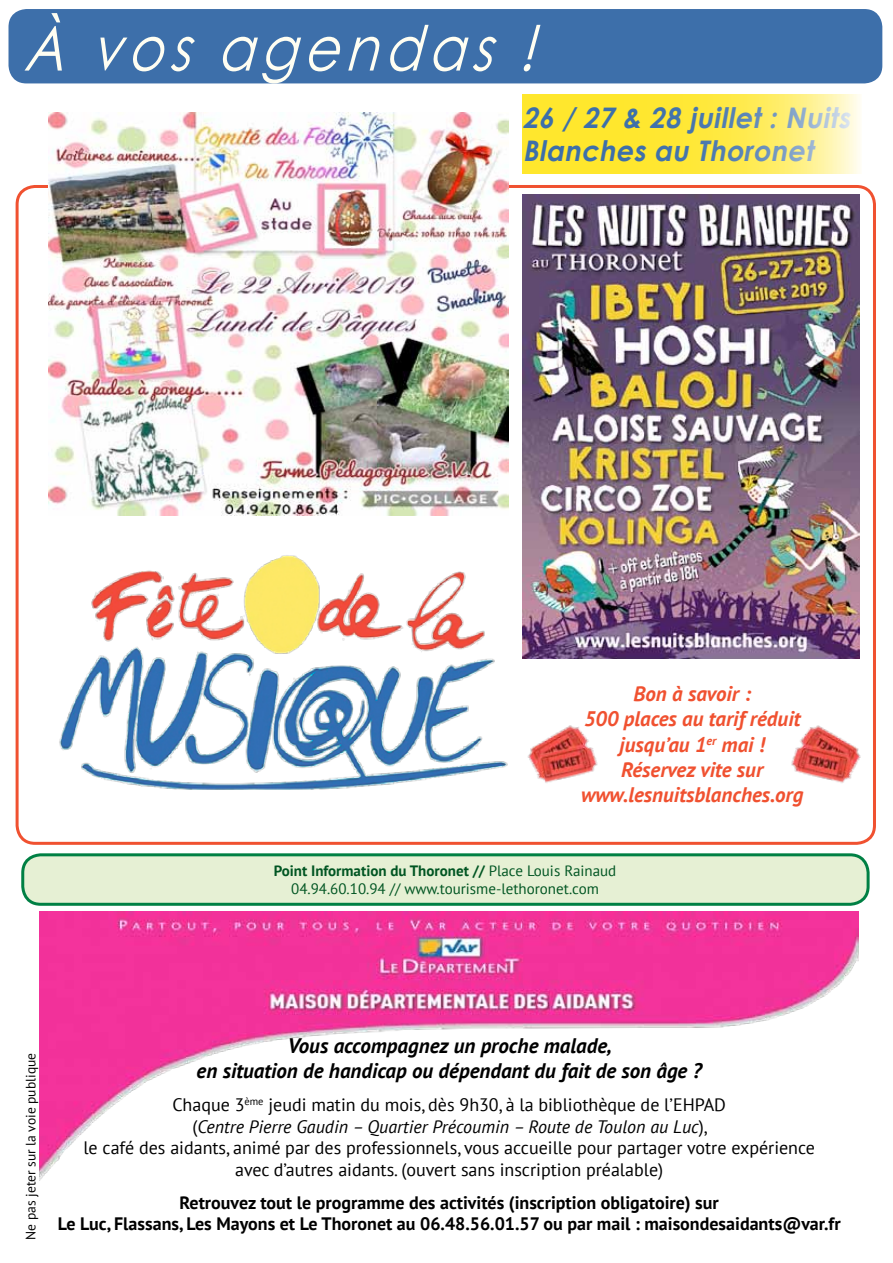
<style>
.page{position:relative;width:893px;height:1263px;background:#fff}
.page>*{position:absolute;margin:0;border:0;box-sizing:border-box;transform-origin:0 0}
.t1{font:italic 62.1px "Century Gothic";color:#fffef2;scale:.87 1}
.t2{font:italic 700 28.35px/32.4px "Century Gothic";color:#3d6faa;scale:.95 1}
.t3{font:italic 700 21px/25.2px "PT Sans";color:#f05130;text-align:center}
.t4{font:italic 700 21px/25.2px "PT Sans";color:#000;text-align:center}
.t5{font:18px/21.6px "PT Sans";color:#000;text-align:center}
.t6{font:700 18px/21.6px "PT Sans";color:#000;text-align:center}
.t7{font:15px/18px "PT Sans";color:#052;text-align:center}
.t8{font:13.5px "PT Sans";color:#000}
.s1{font-weight:700}
.s2{font-style:italic}
</style>
<div class="page">
<img style="left:40px;top:911px;width:819px;height:269px">
<div style="left:9px;top:9px;width:873px;height:74px;background:#3d6faa;border-radius:18px"></div>
<img style="left:523px;top:194px;width:337px;height:464px">
<svg style="left:523px;top:94px;width:337px;height:80px;background:#ffeb52"></svg>
<div style="left:23px;top:855px;width:845px;height:49px;background:#e6f0d4;border-radius:18px"></div>
<div style="left:21px;top:853px;width:849px;height:53px;border:3px solid #008044;border-radius:18px"></div>
<img style="left:527px;top:725px;width:71px;height:58px">
<img style="left:791px;top:725px;width:70px;height:58px">
<img style="left:48px;top:112px;width:460px;height:404px">
<img style="left:59px;top:555px;width:449px;height:235px">
<h1 class="t1" style="left:23px;top:10px;width:612px">à vos agendas !</h1>
<h2 class="t2" style="left:523px;top:101px;width:352px">26 / 27 &amp; 28 juillet : Nuits<br>Blanches au Thoronet</h2>
<p class="t3" style="left:581px;top:681px;width:224px">Bon à savoir :<br>500 places au tarif réduit jusqu’au 1<sup>er</sup> mai !<br>Réservez vite sur www.lesnuitsblanches.org</p>
<p class="t7" style="left:274px;top:861px;width:344px"><span class="s1">Point Information du Thoronet //</span> Place Louis Rainaud<br>04.94.60.10.94 // www.tourisme-lethoronet.com</p>
<p class="t8" style="left:22px;top:1239px;width:188px;rotate:-90deg">Ne pas jeter sur la voie publique</p>
<p class="t4" style="left:197px;top:1032px;width:507px">Vous accompagnez un proche malade,<br>en situation de handicap ou dépendant du fait de son âge ?</p>
<p class="t5" style="left:83px;top:1093px;width:733px">Chaque 3<sup>ème</sup> jeudi matin du mois, dès 9h30, à la bibliothèque de l’EHPAD<br>(<span class="s2">Centre Pierre Gaudin – Quartier Précoumin – Route de Toulon au Luc</span>),<br>le café des aidants, animé par des professionnels, vous accueille pour partager votre expérience avec d’autres aidants. (ouvert sans inscription préalable)</p>
<p class="t6" style="left:58px;top:1191px;width:784px">Retrouvez tout le programme des activités (inscription obligatoire) sur<br>Le Luc, Flassans, Les Mayons et Le Thoronet au 06.48.56.01.57 ou par mail : maisondesaidants@var.fr</p>
</div>
